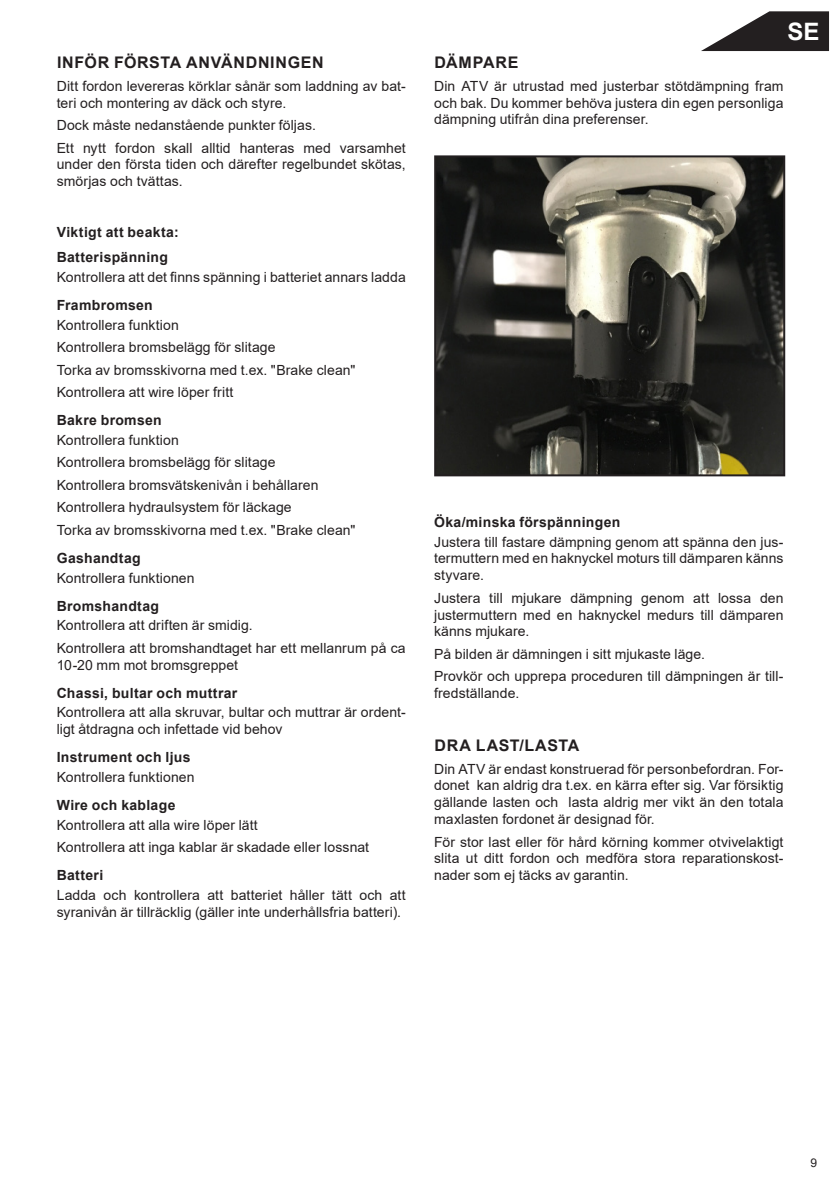
<style>
.page{position:relative;width:840px;height:1191px;background:#fff}
.page>*{position:absolute;margin:0;border:0;box-sizing:border-box;transform-origin:0 0}
.t1{font:700 24px "Arial";color:#fff}
._01_BrödRubrik1{font:700 16px "Arial";letter-spacing:.04em;color:#231f20}
._09_Specad_lista{font:14px/16.8px "Arial";letter-spacing:.005em;color:#231f20;text-align:justify}
._00_Bröd{font:14px/16.8px "Arial";letter-spacing:.005em;color:#231f20}
._02_BrödRubrik2{font:700 14px "Arial";letter-spacing:.02em;color:#231f20}
.t2{font:12px "Arial";color:#231f20}
</style>
<div class="page">
<img style="left:437px;top:158px;width:344px;height:315px">
<div style="left:434px;top:155px;width:350px;height:321px;border:2px solid #231f20"></div>
<svg style="left:701px;top:11px;width:127px;height:40px"></svg>
<p class="_01_BrödRubrik1" style="left:57px;top:51px;width:268px">INFÖR FÖRSTA ANVÄNDNINGEN</p>
<p class="_00_Bröd" style="left:57px;top:77px;width:350px">Ditt fordon levereras körklar sånär som laddning av bat&shy;teri och montering av däck och styre.</p>
<p class="_00_Bröd" style="left:57px;top:117px;width:260px">Dock måste nedanstående punkter följas.</p>
<p class="_00_Bröd" style="left:57px;top:139px;width:350px;text-align:justify">Ett nytt fordon skall alltid hanteras med varsamhet under den första tiden och därefter regelbundet skötas, smörjas och tvättas.</p>
<p class="_02_BrödRubrik2" style="left:57px;top:222px;width:123px">Viktigt att beakta:</p>
<p class="_02_BrödRubrik2" style="left:57px;top:247px;width:113px">Batterispänning</p>
<p class="_00_Bröd" style="left:57px;top:268px;width:350px">Kontrollera att det finns spänning i batteriet annars ladda</p>
<p class="_02_BrödRubrik2" style="left:57px;top:295px;width:97px">Frambromsen</p>
<p class="_00_Bröd" style="left:57px;top:316px;width:123px">Kontrollera funktion</p>
<p class="_00_Bröd" style="left:57px;top:339px;width:220px">Kontrollera bromsbelägg för slitage</p>
<p class="_00_Bröd" style="left:57px;top:361px;width:300px">Torka av bromsskivorna med t.ex. "Brake clean"</p>
<p class="_00_Bröd" style="left:57px;top:383px;width:178px">Kontrollera att wire löper fritt</p>
<p class="_02_BrödRubrik2" style="left:57px;top:410px;width:106px">Bakre bromsen</p>
<p class="_00_Bröd" style="left:57px;top:431px;width:123px">Kontrollera funktion</p>
<p class="_00_Bröd" style="left:57px;top:454px;width:220px">Kontrollera bromsbelägg för slitage</p>
<p class="_00_Bröd" style="left:57px;top:476px;width:263px">Kontrollera bromsvätskenivån i behållaren</p>
<p class="_00_Bröd" style="left:57px;top:499px;width:236px">Kontrollera hydraulsystem för läckage</p>
<p class="_00_Bröd" style="left:57px;top:521px;width:300px">Torka av bromsskivorna med t.ex. "Brake clean"</p>
<p class="_02_BrödRubrik2" style="left:57px;top:548px;width:85px">Gashandtag</p>
<p class="_00_Bröd" style="left:57px;top:569px;width:139px">Kontrollera funktionen</p>
<p class="_02_BrödRubrik2" style="left:57px;top:596px;width:104px">Bromshandtag</p>
<p class="_09_Specad_lista" style="left:57px;top:617px;width:197px">Kontrollera att driften är smidig.</p>
<p class="_09_Specad_lista" style="left:57px;top:639px;width:350px">Kontrollera att bromshandtaget har ett mellanrum på ca<br>10-20 mm mot bromsgreppet</p>
<p class="_02_BrödRubrik2" style="left:57px;top:683px;width:182px">Chassi, bultar och muttrar</p>
<p class="_09_Specad_lista" style="left:57px;top:704px;width:350px">Kontrollera att alla skruvar, bultar och muttrar är ordent&shy;ligt åtdragna och infettade vid behov</p>
<p class="_02_BrödRubrik2" style="left:57px;top:747px;width:135px">Instrument och ljus</p>
<p class="_09_Specad_lista" style="left:57px;top:768px;width:139px">Kontrollera funktionen</p>
<p class="_02_BrödRubrik2" style="left:57px;top:795px;width:120px">Wire och kablage</p>
<p class="_09_Specad_lista" style="left:57px;top:816px;width:202px">Kontrollera att alla wire löper lätt</p>
<p class="_09_Specad_lista" style="left:57px;top:839px;width:314px">Kontrollera att inga kablar är skadade eller lossnat</p>
<p class="_02_BrödRubrik2" style="left:57px;top:865px;width:48px">Batteri</p>
<p class="_09_Specad_lista" style="left:57px;top:886px;width:350px">Ladda och kontrollera att batteriet håller tätt och att syranivån är tillräcklig (gäller inte underhållsfria batteri).</p>
<p class="t1" style="left:787px;top:15px;width:34px">SE</p>
<p class="_01_BrödRubrik1" style="left:434px;top:51px;width:85px">DÄMPARE</p>
<p class="_09_Specad_lista" style="left:434px;top:77px;width:350px">Din ATV är utrustad med justerbar stötdämpning fram och bak. Du kommer behöva justera din egen personliga dämpning utifrån dina preferenser.</p>
<p class="_02_BrödRubrik2" style="left:434px;top:512px;width:187px">Öka/minska förspänningen</p>
<p class="_09_Specad_lista" style="left:434px;top:533px;width:350px">Justera till fastare dämpning genom att spänna den jus&shy;termuttern med en haknyckel moturs till dämparen känns styvare.</p>
<p class="_09_Specad_lista" style="left:434px;top:589px;width:350px">Justera till mjukare dämpning genom att lossa den justermuttern med en haknyckel medurs till dämparen känns mjukare.</p>
<p class="_09_Specad_lista" style="left:434px;top:645px;width:272px">På bilden är dämningen i sitt mjukaste läge.</p>
<p class="_09_Specad_lista" style="left:434px;top:668px;width:350px">Provkör och upprepa proceduren till dämpningen är till&shy;fredställande.</p>
<p class="_01_BrödRubrik1" style="left:434px;top:734px;width:146px">DRA LAST/LASTA</p>
<p class="_09_Specad_lista" style="left:434px;top:760px;width:350px">Din ATV är endast konstruerad för personbefordran. For&shy;donet kan aldrig dra t.ex. en kärra efter sig. Var försiktig gällande lasten och lasta aldrig mer vikt än den totala maxlasten fordonet är designad för.</p>
<p class="_09_Specad_lista" style="left:434px;top:833px;width:350px">För stor last eller för hård körning kommer otvivelaktigt slita ut ditt fordon och medföra stora reparationskost&shy;nader som ej täcks av garantin.</p>
<p class="t2" style="left:810px;top:1154px;width:8px">9</p>
</div>
